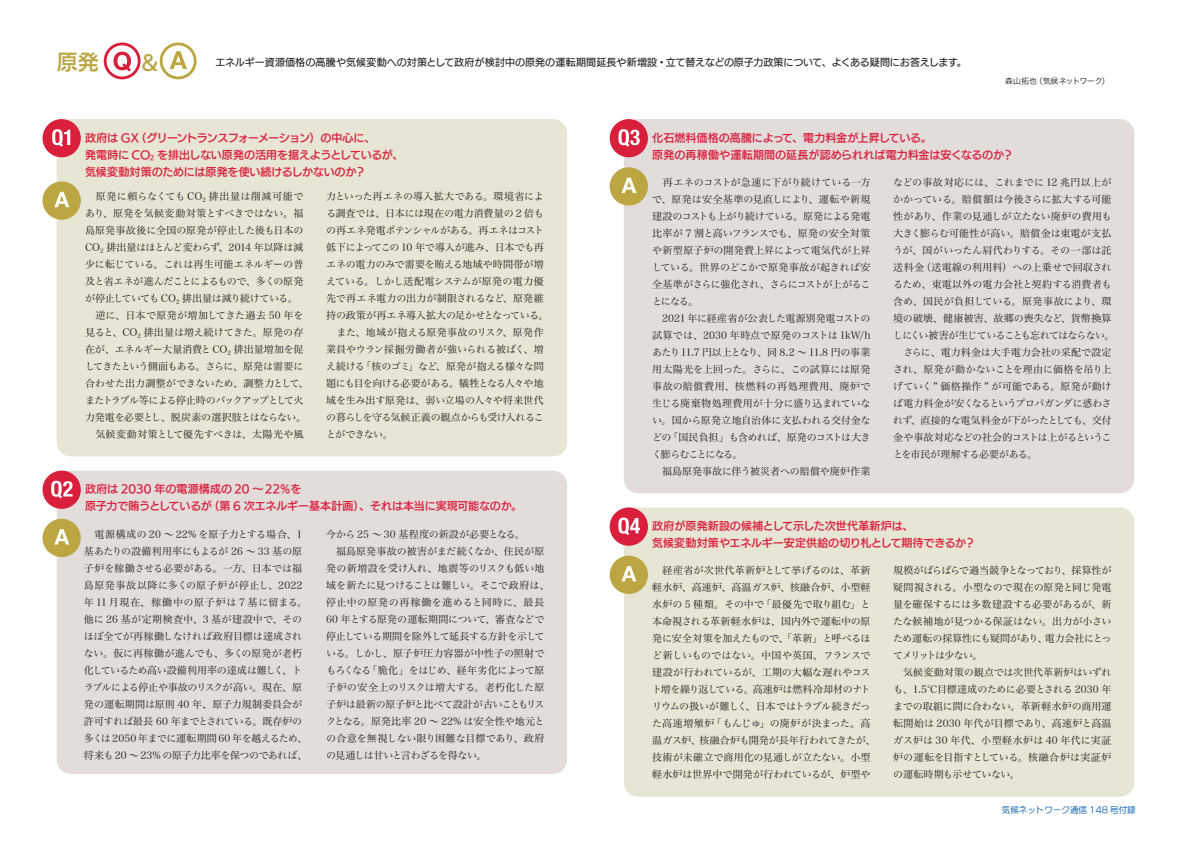
<style>
.page{position:relative;width:1191px;height:842px;background:#fff}
.page>*{position:absolute;margin:0;border:0;box-sizing:border-box;transform-origin:0 0}
.t1{font:21px "UD Kakugo Large Pr 6 N DB";color:#bba642}
.t2{font:11px/17px "UD Kakugo Large Pr 6 N DB";letter-spacing:-.01em;color:#da1f3d}
.t3{font:10px/17px "Hira Min Pro N W3";letter-spacing:-.01em;color:#231f20}
.t4{font:10px "UD Kakugo Large Pr 6 N M";letter-spacing:-.005em;color:#231f20}
.t5{font:8.5px "UD Marugo Large Pr 6 N M";color:#015aaa}
.t6{font:8px "Hira Kaku Pro N W3";letter-spacing:-.02em;color:#231f20}
</style>
<div class="page">
<svg style="left:161px;top:44px;width:34px;height:34px"></svg>
<div style="left:160px;top:43px;width:37px;height:36px;border:3px solid #bba642;border-radius:50%"></div>
<svg style="left:170px;top:51px;width:17px;height:18px"></svg>
<svg style="left:105px;top:44px;width:34px;height:34px"></svg>
<div style="left:104px;top:43px;width:37px;height:36px;border:3px solid #da1f3d;border-radius:50%"></div>
<svg style="left:113px;top:52px;width:18px;height:20px"></svg>
<div style="left:57px;top:119px;width:510px;height:337px;background:#e7e5d4;border-radius:14px"></div>
<div style="left:43px;top:119px;width:38px;height:38px;background:#da1f3d;border-radius:50%"></div>
<svg style="left:52px;top:129px;width:18px;height:18px"></svg>
<div style="left:43px;top:181px;width:38px;height:39px;background:#bba642;border-radius:50%"></div>
<svg style="left:54px;top:192px;width:15px;height:15px"></svg>
<div style="left:57px;top:471px;width:510px;height:303px;background:#e2ddda;border-radius:14px"></div>
<div style="left:43px;top:471px;width:38px;height:38px;background:#da1f3d;border-radius:50%"></div>
<svg style="left:51px;top:481px;width:22px;height:17px"></svg>
<div style="left:43px;top:519px;width:38px;height:38px;background:#bba642;border-radius:50%"></div>
<svg style="left:54px;top:529px;width:15px;height:16px"></svg>
<div style="left:624px;top:507px;width:510px;height:290px;background:#e7e5d4;border-radius:14px"></div>
<div style="left:609px;top:556px;width:39px;height:38px;background:#bba642;border-radius:50%"></div>
<svg style="left:621px;top:566px;width:15px;height:15px"></svg>
<div style="left:624px;top:119px;width:510px;height:374px;background:#e2ddda;border-radius:14px"></div>
<div style="left:609px;top:507px;width:39px;height:39px;background:#da1f3d;border-radius:50%"></div>
<svg style="left:618px;top:518px;width:22px;height:17px"></svg>
<div style="left:609px;top:167px;width:39px;height:39px;background:#bba642;border-radius:50%"></div>
<svg style="left:621px;top:178px;width:15px;height:15px"></svg>
<div style="left:609px;top:119px;width:39px;height:38px;background:#da1f3d;border-radius:50%"></div>
<svg style="left:618px;top:129px;width:21px;height:18px"></svg>
<h1 class="t1" style="left:57px;top:50px;width:44px">原発</h1>
<h1 class="t1" style="left:142px;top:50px;width:18px">&amp;</h1>
<p class="t4" style="left:215px;top:56px;width:752px">エネルギー資源価格の高騰や気候変動への対策として政府が検討中の原発の運転期間延長や新増設・立て替えなどの原子力政策について、よくある疑問にお答えします。</p>
<p class="t6" style="left:1005px;top:73px;width:106px">森山拓也（気候ネットワーク）</p>
<p class="t2" style="left:85px;top:129px;width:320px">政府は GX（グリーントランスフォーメーション）の中心に、<br>発電時に CO<sub>2</sub> を排出しない原発の活用を据えようとしているが、気候変動対策のためには原発を使い続けるしかないのか？</p>
<p class="t3" style="left:85px;top:187px;width:225px">　原発に頼らなくても CO<sub>2</sub> 排出量は削減可能であり、原発を気候変動対策とすべきではない。福島原発事故後に全国の原発が停止した後も日本の<br>CO<sub>2</sub> 排出量はほとんど変わらず、2014 年以降は減少に転じている。これは再生可能エネルギーの普及と省エネが進んだことによるもので、多くの原発が停止していても CO<sub>2</sub> 排出量は減り続けている。　逆に、日本で原発が増加してきた過去 50 年を見ると、CO<sub>2</sub> 排出量は増え続けてきた。原発の存在が、エネルギー大量消費と CO<sub>2</sub> 排出量増加を促してきたという側面もある。さらに、原発は需要に合わせた出力調整ができないため、調整力として、またトラブル等による停止時のバックアップとして火力発電を必要とし、脱炭素の選択肢とはならない。　気候変動対策として優先すべきは、太陽光や風</p>
<p class="t3" style="left:326px;top:187px;width:224px">力といった再エネの導入拡大である。環境省による調査では、日本には現在の電力消費量の 2 倍もの再エネ発電ポテンシャルがある。再エネはコスト低下によってこの 10 年で導入が進み、日本でも再エネの電力のみで需要を賄える地域や時間帯が増えている。しかし送配電システムが原発の電力優先で再エネ電力の出力が制限されるなど、原発維持の政策が再エネ導入拡大の足かせとなっている。　また、地域が抱える原発事故のリスク、原発作業員やウラン採掘労働者が強いられる被ばく、増え続ける「核のゴミ」など、原発が抱える様々な問題にも目を向ける必要がある。犠牲となる人々や地域を生み出す原発は、弱い立場の人々や将来世代の暮らしを守る気候正義の観点からも受け入れることができない。</p>
<p class="t2" style="left:85px;top:481px;width:438px">政府は 2030 年の電源構成の 20 ～22％を<br>原子力で賄うとしているが（第 6 次エネルギー基本計画）、それは本当に実現可能なのか。</p>
<p class="t3" style="left:84px;top:524px;width:225px">　電源構成の 20 ～ 22% を原子力とする場合、1基あたりの設備利用率にもよるが 26 ～ 33 基の原子炉を稼働させる必要がある。一方、日本では福島原発事故以降に多くの原子炉が停止し、2022年 11 月現在、稼働中の原子炉は 7 基に留まる。他に 26 基が定期検査中、3 基が建設中で、そのほぼ全てが再稼働しなければ政府目標は達成されない。仮に再稼働が進んでも、多くの原発が老朽化しているため高い設備利用率の達成は難しく、トラブルによる停止や事故のリスクが高い。現在、原発の運転期間は原則 40 年、原子力規制委員会が許可すれば最長 60 年までとされている。既存炉の多くは 2050 年までに運転期間 60 年を越えるため、将来も 20 ～ 23% の原子力比率を保つのであれば、</p>
<p class="t3" style="left:326px;top:524px;width:225px">今から 25 ～ 30 基程度の新設が必要となる。<br>　福島原発事故の被害がまだ続くなか、住民が原発の新増設を受け入れ、地震等のリスクも低い地域を新たに見つけることは難しい。そこで政府は、停止中の原発の再稼働を進めると同時に、最長<br>60 年とする原発の運転期間について、審査などで停止している期間を除外して延長する方針を示している。しかし、原子炉圧力容器が中性子の照射でもろくなる「脆化」をはじめ、経年劣化によって原子炉の安全上のリスクは増大する。老朽化した原子炉は最新の原子炉と比べて設計が古いこともリスクとなる。原発比率 20 ～ 22% は安全性や地元との合意を無視しない限り困難な目標であり、政府の見通しは甘いと言わざるを得ない。</p>
<p class="t2" style="left:652px;top:129px;width:363px">化石燃料価格の高騰によって、電力料金が上昇している。<br>原発の再稼働や運転期間の延長が認められれば電力料金は安くなるのか？</p>
<p class="t3" style="left:652px;top:173px;width:220px">　再エネのコストが急速に下がり続けている一方で、原発は安全基準の見直しにより、運転や新規建設のコストも上がり続けている。原発による発電比率が 7 割と高いフランスでも、原発の安全対策や新型原子炉の開発費上昇によって電気代が上昇している。世界のどこかで原発事故が起きれば安全基準がさらに強化され、さらにコストが上がることになる。<br>　2021 年に経産省が公表した電源別発電コストの試算では、2030 年時点で原発のコストは 1kW/hあたり11.7 円以上となり、同 8.2 〜 11.8 円の事業用太陽光を上回った。さらに、この試算には原発事故の賠償費用、核燃料の再処理費用、廃炉で生じる廃棄物処理費用が十分に盛り込まれていない。国から原発立地自治体に支払われる交付金などの「国民負担」も含めれば、原発のコストは大きく膨らむことになる。<br>　福島原発事故に伴う被災者への賠償や廃炉作業</p>
<p class="t3" style="left:893px;top:173px;width:223px">などの事故対応には、これまでに 12 兆円以上がかかっている。賠償額は今後さらに拡大する可能性があり、作業の見通しが立たない廃炉の費用も大きく膨らむ可能性が高い。賠償金は東電が支払うが、国がいったん肩代わりする。その一部は託送料金（送電線の利用料）への上乗せで回収されるため、東電以外の電力会社と契約する消費者も含め、国民が負担している。原発事故により、環境の破壊、健康被害、故郷の喪失など、貨幣換算しにくい被害が生じていることも忘れてはならない。　さらに、電力料金は大手電力会社の采配で設定され、原発が動かないことを理由に価格を吊り上げていく” 価格操作 ” が可能である。原発が動けば電力料金が安くなるというプロパガンダに惑わされず、直接的な電気料金が下がったとしても、交付金や事故対応などの社会的コストは上がるということを市民が理解する必要がある。</p>
<p class="t2" style="left:652px;top:518px;width:325px">政府が原発新設の候補として示した次世代革新炉は、<br>気候変動対策やエネルギー安定供給の切り札として期待できるか？</p>
<p class="t3" style="left:652px;top:561px;width:225px">　経産省が次世代革新炉として挙げるのは、革新軽水炉、高速炉、高温ガス炉、核融合炉、小型軽水炉の 5 種類。その中で「最優先で取り組む」と本命視される革新軽水炉は、国内外で運転中の原発に安全対策を加えたもので、「革新」と呼べるほど新しいものではない。中国や英国、フランスで建設が行われているが、工期の大幅な遅れやコスト増を繰り返している。高速炉は燃料冷却材のナトリウムの扱いが難しく、日本ではトラブル続きだった高速増殖炉「もんじゅ」の廃炉が決まった。高温ガス炉、核融合炉も開発が長年行われてきたが、技術が未確立で商用化の見通しが立たない。小型軽水炉は世界中で開発が行われているが、炉型や</p>
<p class="t3" style="left:893px;top:561px;width:220px">規模がばらばらで過当競争となっており、採算性が疑問視される。小型なので現在の原発と同じ発電量を確保するには多数建設する必要があるが、新たな候補地が見つかる保証はない。出力が小さいため運転の採算性にも疑問があり、電力会社にとってメリットは少ない。<br>　気候変動対策の観点では次世代革新炉はいずれも、1.5℃目標達成のために必要とされる 2030 年までの取組に間に合わない。革新軽水炉の商用運転開始は 2030 年代が目標であり、高速炉と高温ガス炉は 30 年代、小型軽水炉は 40 年代に実証炉の運転を目指すとしている。核融合炉は実証炉の運転時期も示せていない。</p>
<p class="t5" style="left:1002px;top:805px;width:135px">気候ネットワーク通信 148 号付録</p>
</div>
